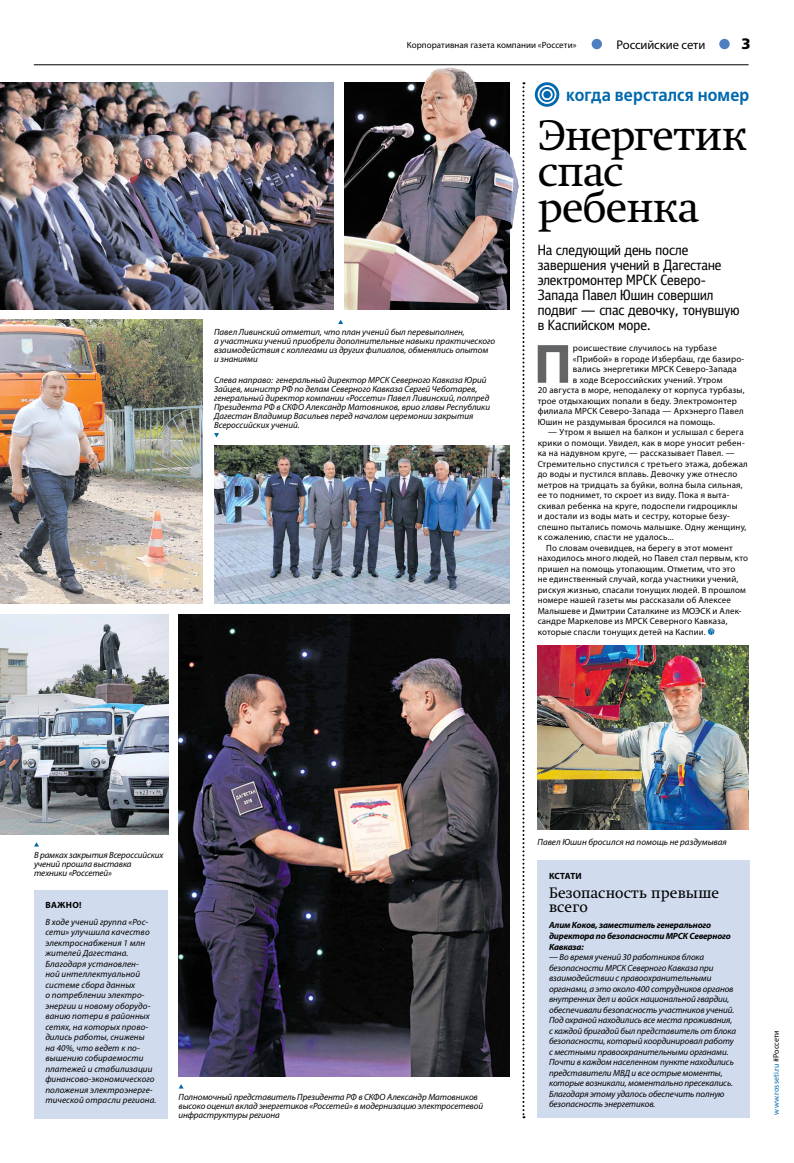
<style>
.page{position:relative;width:794px;height:1163px;background:#fff}
.page>*{position:absolute;margin:0;border:0;box-sizing:border-box;transform-origin:0 0}
.t1{font:700 55.7px "Myriad Pro";color:#636466}
.t2{font:42.2px/36.3px "Swift C";letter-spacing:-.015em;color:#000}
.t3{font:17.8px "Free Set Demi C";letter-spacing:.01em;color:#0068ad;scale:.9 1}
.t4{font:15px/14px "Swift C";letter-spacing:.015em;color:#000}
.t5{font:700 15px "Free Set";color:#000}
.t6{font:12.6px "Myriad Pro";letter-spacing:-.01em;color:#000}
.t7{font:italic 9px/10.5px "Myriad Pro";letter-spacing:-.005em;color:#000}
.t8{font:9px "Myriad Pro";letter-spacing:.02em;color:#000}
.t9{font:italic 700 9px/10.5px "Myriad Pro";letter-spacing:-.02em;color:#000}
.t10{font:700 9px "Myriad Pro";letter-spacing:.025em;color:#000}
.t11{font:8px "Myriad Pro";letter-spacing:.01em;color:#0068ad}
.s1{color:#000}
</style>
<div class="page">
<hr style="left:34px;top:64px;width:714px;height:1px;background:#000">
<div style="left:719px;top:39px;width:10px;height:10px;background:#4e80c1;border-radius:50%"></div>
<div style="left:591px;top:39px;width:11px;height:10px;background:#4e80c1;border-radius:50%"></div>
<svg style="left:708px;top:628px;width:6px;height:6px"></svg>
<div style="left:538px;top:860px;width:212px;height:258px;background:#d0dbed"></div>
<svg style="left:535px;top:82px;width:24px;height:25px"></svg>
<div style="left:537px;top:85px;width:19px;height:19px;border:2px solid #fff;border-radius:50%"></div>
<div style="left:541px;top:89px;width:11px;height:11px;border:2px solid #fff;border-radius:50%"></div>
<img style="left:0;top:319px;width:203px;height:284px">
<div style="left:34px;top:890px;width:134px;height:228px;background:#d0dbed"></div>
<img style="left:214px;top:445px;width:295px;height:158px">
<img style="left:179px;top:614px;width:330px;height:461px">
<img style="left:538px;top:645px;width:210px;height:184px">
<svg style="left:522px;top:82px;width:2px;height:1035px"></svg>
<img style="left:0;top:82px;width:334px;height:227px">
<img style="left:345px;top:82px;width:165px;height:227px">
<img style="left:0;top:614px;width:168px;height:220px">
<img style="left:366px;top:68px;width:141px;height:241px">
<svg style="left:338px;top:319px;width:5px;height:5px"></svg>
<svg style="left:214px;top:433px;width:5px;height:4px"></svg>
<svg style="left:179px;top:1084px;width:5px;height:4px"></svg>
<svg style="left:34px;top:842px;width:5px;height:4px"></svg>
<p class="t8" style="left:407px;top:39px;width:171px">Корпоративная газета компании «Россети»</p>
<h3 class="t6" style="left:616px;top:37px;width:90px">Российские сети</h3>
<h3 class="t5" style="left:741px;top:34px;width:11px">3</h3>
<h3 class="t3" style="left:566px;top:85px;width:205px">когда верстался номер</h3>
<p class="t7" style="left:214px;top:327px;width:282px;line-height:9px">Павел Ливинский отметил, что план учений был перевыполнен,<br>а участники учений приобрели дополнительные навыки практического взаимодействия с коллегами из других филиалов, обменялись опытом и знаниями</p>
<p class="t7" style="left:214px;top:375px;width:278px;line-height:9px">Слева направо: генеральный директор МРСК Северного Кавказа Юрий Зайцев, министр РФ по делам Северного Кавказа Сергей Чеботарев, генеральный директор компании «Россети» Павел Ливинский, полпред Президента РФ в СКФО Александр Матовников, врио главы Республики Дагестан Владимир Васильев перед началом церемонии закрытия Всероссийских учений.</p>
<h2 class="t2" style="left:538px;top:117px;width:211px">Энергетик спас ребенка</h2>
<h1 class="t1" style="left:534px;top:327px;width:39px">П</h1>
<p class="t8" style="left:573px;top:342px;width:145px">роисшествие случилось на турбазе</p>
<p class="t8" style="left:573px;top:353px;width:173px">«Прибой» в городе Избербаш, где базиро-</p>
<p class="t8" style="left:573px;top:363px;width:165px">вались энергетики МРСК Северо-Запада</p>
<p class="t8" style="left:573px;top:374px;width:151px">в ходе Всероссийских учений. Утром</p>
<p class="t8" style="left:538px;top:384px;width:208px">20 августа в море, неподалеку от корпуса турбазы,</p>
<p class="t8" style="left:538px;top:395px;width:201px">трое отдыхающих попали в беду. Электромонтер</p>
<p class="t8" style="left:538px;top:405px;width:207px">филиала МРСК Северо-Запада — Архэнерго Павел</p>
<p class="t8" style="left:538px;top:416px;width:179px">Юшин не раздумывая бросился на помощь.</p>
<p class="t8" style="left:548px;top:426px;width:197px">— Утром я вышел на балкон и услышал с берега</p>
<p class="t8" style="left:538px;top:437px;width:209px">крики о помощи. Увидел, как в море уносит ребен-</p>
<p class="t8" style="left:538px;top:447px;width:198px">ка на надувном круге, — рассказывает Павел. —</p>
<p class="t8" style="left:538px;top:458px;width:212px">Стремительно спустился с третьего этажа, добежал</p>
<p class="t8" style="left:538px;top:468px;width:201px">до воды и пустился вплавь. Девочку уже отнесло</p>
<p class="t8" style="left:538px;top:479px;width:207px">метров на тридцать за буйки, волна была сильная,</p>
<p class="t8" style="left:538px;top:489px;width:193px">ее то поднимет, то скроет из виду. Пока я выта-</p>
<p class="t8" style="left:538px;top:500px;width:201px">скивал ребенка на круге, подоспели гидроциклы</p>
<p class="t8" style="left:538px;top:510px;width:194px">и достали из воды мать и сестру, которые безу-</p>
<p class="t8" style="left:538px;top:521px;width:210px">спешно пытались помочь малышке. Одну женщину,</p>
<p class="t8" style="left:538px;top:531px;width:137px">к сожалению, спасти не удалось...</p>
<p class="t8" style="left:546px;top:542px;width:188px">По словам очевидцев, на берегу в этот момент</p>
<p class="t8" style="left:538px;top:552px;width:212px">находилось много людей, но Павел стал первым, кто</p>
<p class="t8" style="left:538px;top:563px;width:199px">пришел на помощь утопающим. Отметим, что это</p>
<p class="t8" style="left:538px;top:573px;width:202px">не единственный случай, когда участники учений,</p>
<p class="t8" style="left:538px;top:584px;width:210px">рискуя жизнью, спасали тонущих людей. В прошлом</p>
<p class="t8" style="left:538px;top:594px;width:195px">номере нашей газеты мы рассказали об Алексее</p>
<p class="t8" style="left:538px;top:605px;width:205px">Малышеве и Дмитрии Саталкине из МОЭСК и Алек-</p>
<p class="t8" style="left:538px;top:615px;width:191px">сандре Маркелове из МРСК Северного Кавказа,</p>
<p class="t8" style="left:538px;top:626px;width:169px">которые спасли тонущих детей на Каспии.</p>
<p class="t7" style="left:34px;top:850px;width:131px;line-height:9px">В рамках закрытия Всероссийских учений прошла выставка техники «Россетей»</p>
<p class="t10" style="left:45px;top:899px;width:38px">ВАЖНО!</p>
<p class="t7" style="left:45px;top:916px;width:112px">В ходе учений группа «Рос&shy;сети» улучшила качество электроснабжения 1 млн жителей Дагестана.<br>Благодаря установлен-<br>ной интеллектуальной системе сбора данных<br>о потреблении электро&shy;энергии и новому оборудо&shy;ванию потери в районных сетях, на которых прово&shy;дились работы, снижены на 40%, что ведет к по&shy;вышению собираемости платежей и стабилизации финансово--экономического положения электроэнерге&shy;тической отрасли региона.</p>
<p class="t7" style="left:179px;top:1092px;width:306px;line-height:9px">Полномочный представитель Президента РФ в СКФО Александр Матовников высоко оценил вклад энергетиков «Россетей» в модернизацию электросетевой инфраструктуры региона</p>
<p class="t7" style="left:537px;top:836px;width:191px">Павел Юшин бросился на помощь не раздумывая</p>
<p class="t10" style="left:549px;top:869px;width:34px">КСТАТИ</p>
<h3 class="t4" style="left:549px;top:886px;width:171px">Безопасность превыше всего</h3>
<p class="t9" style="left:549px;top:919px;width:183px">Алим Коков, заместитель генерального директора по безопасности МРСК Северного<br>Кавказа:</p>
<p class="t7" style="left:549px;top:951px;width:188px">— Во время учений 30 работников блока безопасности МРСК Северного Кавказа при взаимодействии с правоохранительными органами, а это около 400 сотрудников органов внутренних дел и войск национальной гвардии, обеспечивали безопасность участников учений.<br>Под охраной находились все места проживания, с каждой бригадой был представитель от блока безопасности, который координировал работу с местными правоохранительными органами.<br>Почти в каждом населенном пункте находились представители МВД и все острые моменты, которые возникали, моментально пресекались.<br>Благодаря этому удалось обеспечить полную безопасность энергетиков.</p>
<p class="t11" style="left:771px;top:1114px;width:86px;rotate:-90deg">www.rosseti.ru <span class="s1">#Россети</span></p>
</div>
